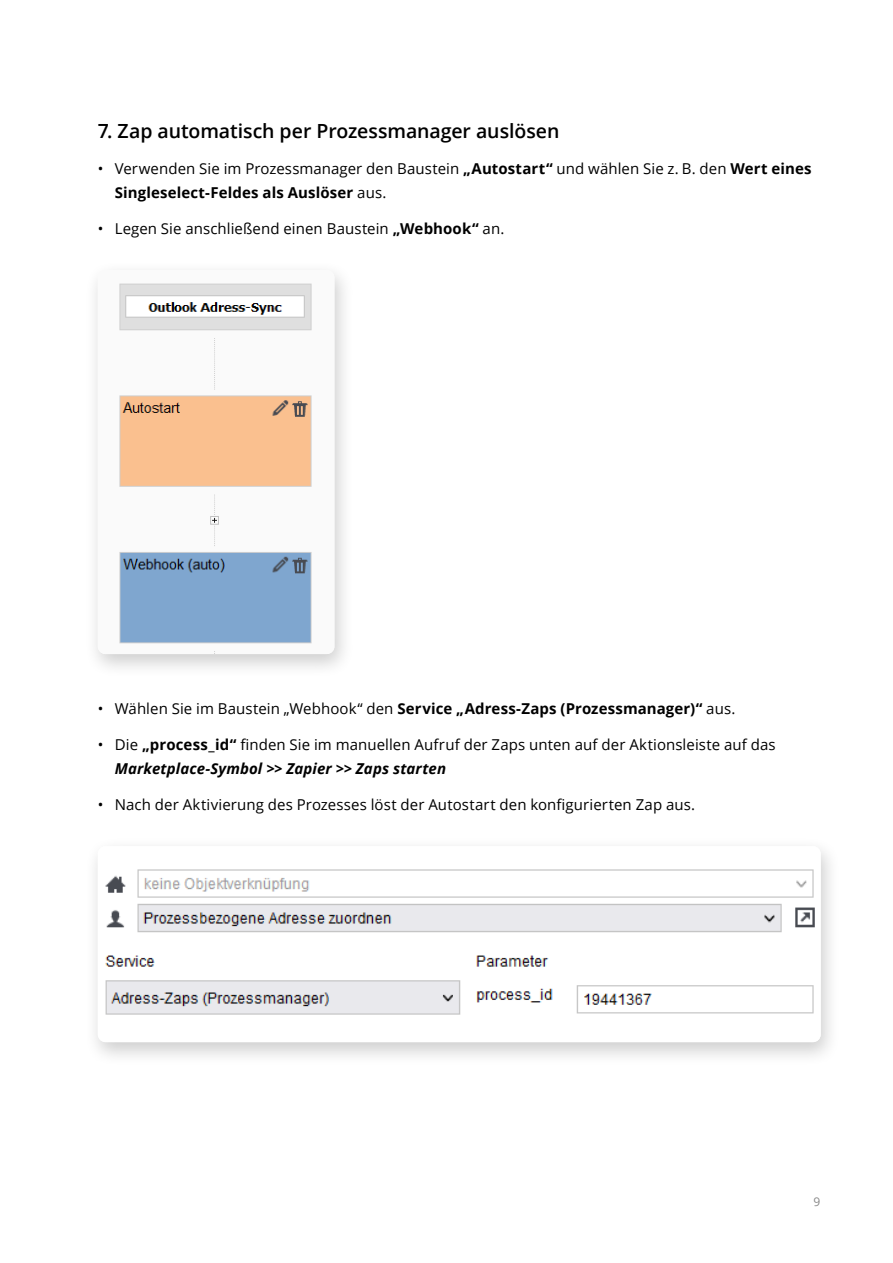
<style>
.page{position:relative;width:893px;height:1263px;background:#fff}
.page>*{position:absolute;margin:0;border:0;box-sizing:border-box;transform-origin:0 0}
.t1{font:600 19.5px "Open Sans";letter-spacing:-.005em;color:#000}
.t2{font:15px/24px "Open Sans";letter-spacing:.005em;color:#000}
.t3{font:12px "Open Sans";color:#878787}
.s1{font-weight:700}
.s2{font-weight:700;font-style:italic}
</style>
<div class="page">
<div style="left:85px;top:261px;width:270px;height:417px;background:#000;opacity:.2"></div>
<img style="left:98px;top:270px;width:236px;height:384px">
<div style="left:85px;top:837px;width:756px;height:230px;background:#000;opacity:.2"></div>
<img style="left:98px;top:846px;width:723px;height:196px">
<h1 class="t1" style="left:98px;top:118px;width:463px">7. Zap automatisch per Prozessmanager auslösen</h1>
<p class="t2" style="left:115px;top:156px;width:698px;text-indent:-17px">• Verwenden Sie im Prozessmanager den Baustein <span class="s1">„Autostart“</span> und wählen Sie z. B. den <span class="s1">Wert eines<br>Singleselect-Feldes als Auslöser</span> aus.</p>
<p class="t2" style="left:98px;top:216px;width:408px">• Legen Sie anschließend einen Baustein <span class="s1">„Webhook“</span> an.</p>
<p class="t2" style="left:98px;top:696px;width:639px">• Wählen Sie im Baustein „Webhook“ den <span class="s1">Service „Adress-Zaps (Prozessmanager)“</span> aus.</p>
<p class="t2" style="left:115px;top:732px;width:662px;text-indent:-17px">• Die <span class="s1">„process_id“</span> finden Sie im manuellen Aufruf der Zaps unten auf der Aktionsleiste auf das<br><span class="s2">Marketplace-Symbol &gt;&gt; Zapier &gt;&gt; Zaps starten</span></p>
<p class="t2" style="left:98px;top:792px;width:599px">• Nach der Aktivierung des Prozesses löst der Autostart den konfigurierten Zap aus.</p>
<p class="t3" style="left:813px;top:1193px;width:8px">9</p>
</div>
